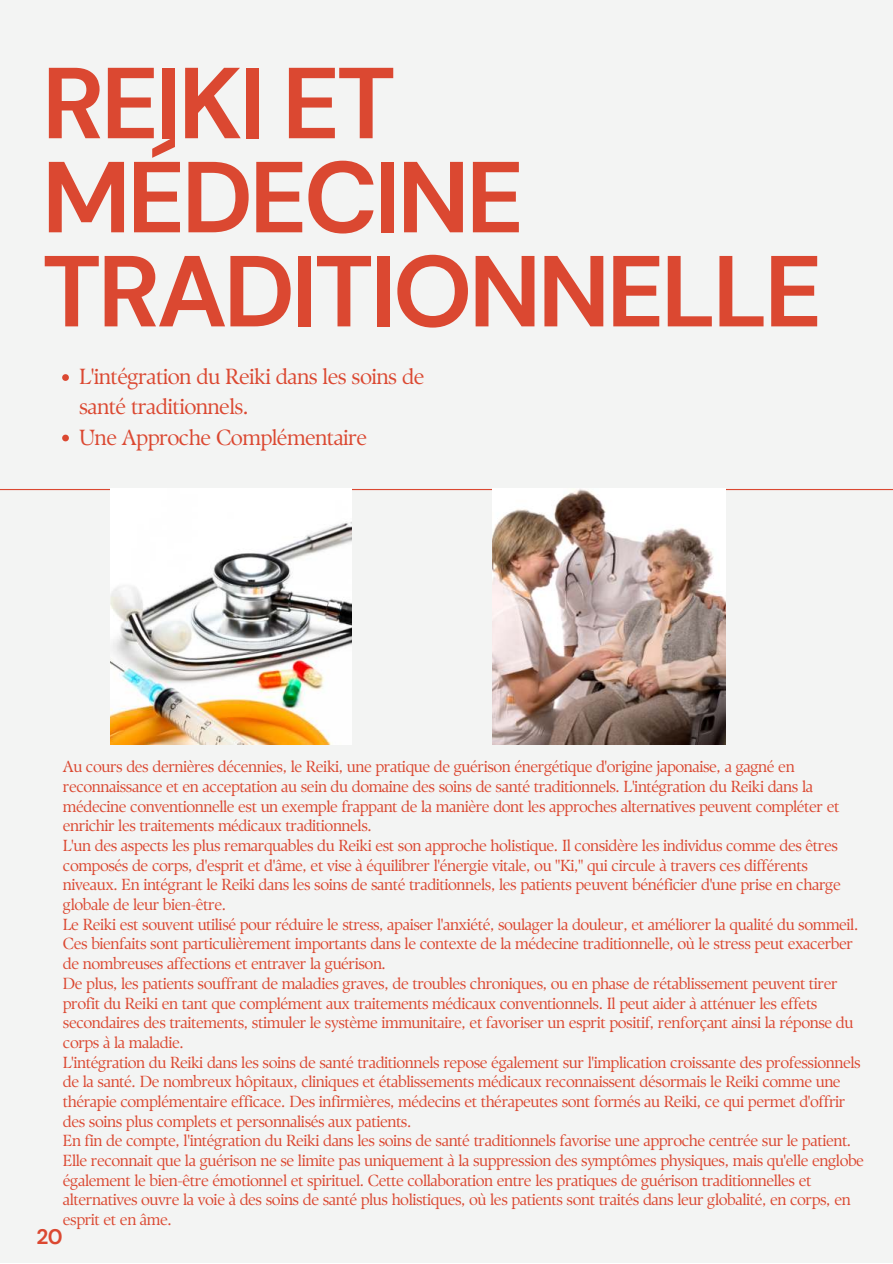
<style>
.page{position:relative;width:893px;height:1264px;background:#fff}
.page>*{position:absolute;margin:0;border:0;box-sizing:border-box;transform-origin:0 0}
.t1{font:700 100.65px/94.1px "DM Sans";letter-spacing:-.035em;color:#db4831}
.t2{font:21.9px/30.3px "TY Serif D";letter-spacing:-.03em;color:#db4831}
.t3{font:700 21px "DM Sans";color:#db4831}
.t4{font:16.05px/19.6px "TY Serif D";letter-spacing:-.03em;color:#db4831}
</style>
<div class="page">
<div style="left:0;top:0;width:892px;height:1262px;background:#f3f4f3"></div>
<svg style="left:62px;top:374px;width:7px;height:7px"></svg>
<svg style="left:62px;top:434px;width:7px;height:7px"></svg>
<hr style="left:0;top:489px;width:892px;height:1px;background:#db4831">
<img style="left:111px;top:489px;width:240px;height:255px">
<img style="left:492px;top:489px;width:233px;height:255px">
<h1 class="t1" style="left:42px;top:56px;width:782px">REIKI ET<br>MÉDECINE<br>TRADITIONNELLE</h1>
<h2 class="t2" style="left:79px;top:361px;width:347px">L'intégration du Reiki dans les soins de santé traditionnels.<br>Une Approche Complémentaire</h2>
<p class="t4" style="left:63px;top:756px;width:802px">Au cours des dernières décennies, le Reiki, une pratique de guérison énergétique d'origine japonaise, a gagné en reconnaissance et en acceptation au sein du domaine des soins de santé traditionnels. L'intégration du Reiki dans la médecine conventionnelle est un exemple frappant de la manière dont les approches alternatives peuvent compléter et enrichir les traitements médicaux traditionnels.<br>L'un des aspects les plus remarquables du Reiki est son approche holistique. Il considère les individus comme des êtres composés de corps, d'esprit et d'âme, et vise à équilibrer l'énergie vitale, ou "Ki," qui circule à travers ces différents niveaux. En intégrant le Reiki dans les soins de santé traditionnels, les patients peuvent bénéficier d'une prise en charge globale de leur bien-être.<br>Le Reiki est souvent utilisé pour réduire le stress, apaiser l'anxiété, soulager la douleur, et améliorer la qualité du sommeil.<br>Ces bienfaits sont particulièrement importants dans le contexte de la médecine traditionnelle, où le stress peut exacerber de nombreuses affections et entraver la guérison.<br>De plus, les patients souffrant de maladies graves, de troubles chroniques, ou en phase de rétablissement peuvent tirer profit du Reiki en tant que complément aux traitements médicaux conventionnels. Il peut aider à atténuer les effets secondaires des traitements, stimuler le système immunitaire, et favoriser un esprit positif, renforçant ainsi la réponse du corps à la maladie.<br>L'intégration du Reiki dans les soins de santé traditionnels repose également sur l'implication croissante des professionnels de la santé. De nombreux hôpitaux, cliniques et établissements médicaux reconnaissent désormais le Reiki comme une thérapie complémentaire efficace. Des infirmières, médecins et thérapeutes sont formés au Reiki, ce qui permet d'offrir des soins plus complets et personnalisés aux patients.<br>En fin de compte, l'intégration du Reiki dans les soins de santé traditionnels favorise une approche centrée sur le patient.<br>Elle reconnait que la guérison ne se limite pas uniquement à la suppression des symptômes physiques, mais qu'elle englobe également le bien-être émotionnel et spirituel. Cette collaboration entre les pratiques de guérison traditionnelles et alternatives ouvre la voie à des soins de santé plus holistiques, où les patients sont traités dans leur globalité, en corps, en esprit et en âme.</p>
<h3 class="t3" style="left:36px;top:1223px;width:28px">20</h3>
</div>
